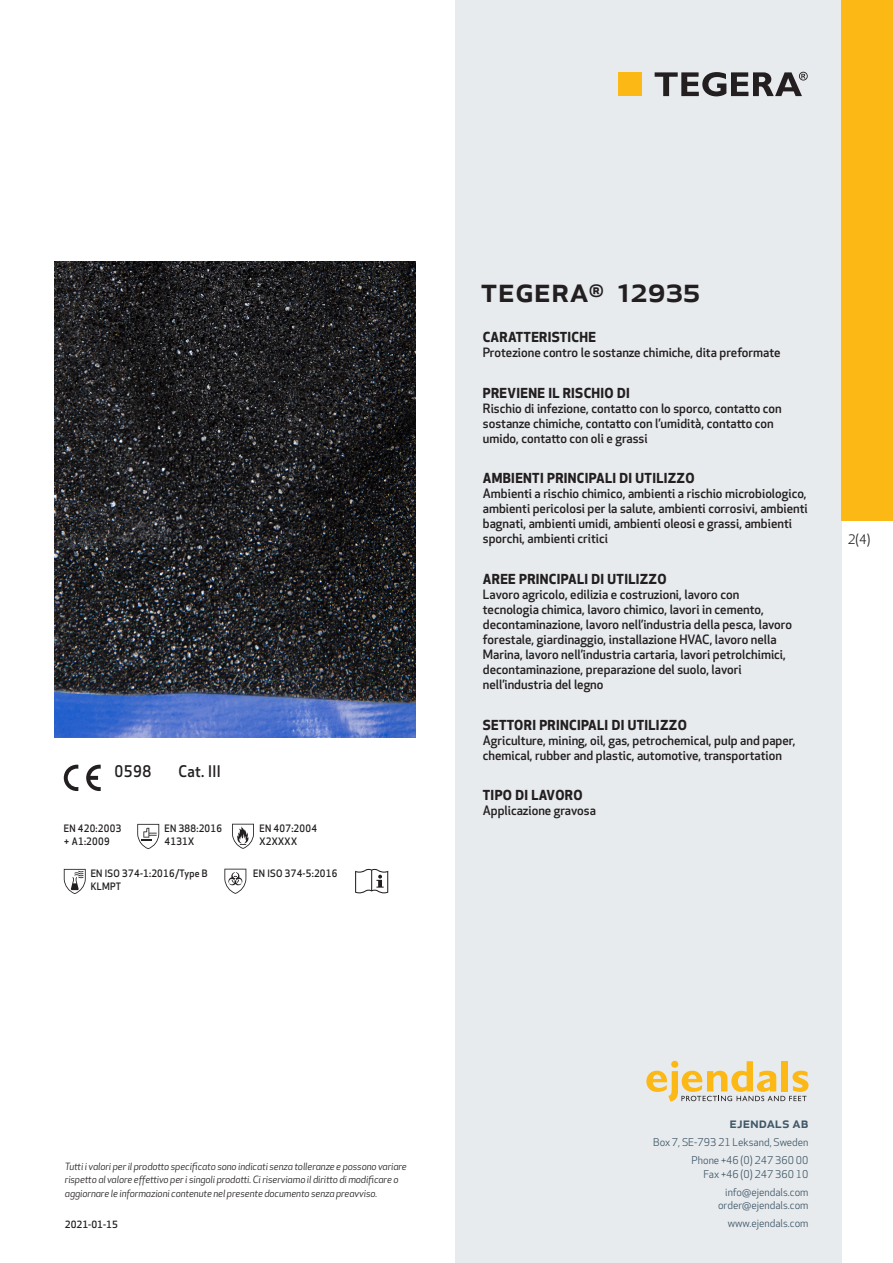
<style>
.page{position:relative;width:893px;height:1263px;background:#fff}
.page>*{position:absolute;margin:0;border:0;box-sizing:border-box;transform-origin:0 0}
.prodname{font:500 34.5px "Apex New";color:#231f20}
.t1{font:500 15.6px "Apex New";letter-spacing:.025em;color:#231f20;scale:.95 1}
.t2{font:500 15px "Apex New";color:#405968}
.Funktion_body{font:700 13.5px "Apex New";letter-spacing:.025em;color:#231f20}
.t3{font:12.75px "Apex New";color:#231f20}
.Funktion_body-2{font:500 12.6px/15px "Apex New";color:#231f20}
.t4{font:10.5px/18px "Apex New";color:#405968;text-align:right}
.PictogramText{font:500 10.05px/13.5px "Apex New";letter-spacing:.025em;color:#231f20;scale:.95 1}
.t5{font:italic 9.75px/13.5px "Apex New";letter-spacing:-.01em;color:#231f20}
.t6{font:500 9.75px "Apex New";color:#231f20}
</style>
<div class="page">
<div style="left:455px;top:0;width:387px;height:1263px;background:#e8ebee"></div>
<svg style="left:646px;top:1061px;width:162px;height:40px"></svg>
<div style="left:842px;top:0;width:51px;height:520px;background:#fcb814"></div>
<div style="left:618px;top:72px;width:24px;height:24px;background:#fcb814"></div>
<svg style="left:655px;top:72px;width:153px;height:24px"></svg>
<svg style="left:86px;top:765px;width:15px;height:26px"></svg>
<svg style="left:64px;top:765px;width:14px;height:26px"></svg>
<svg style="left:137px;top:824px;width:22px;height:25px"></svg>
<svg style="left:232px;top:824px;width:22px;height:25px"></svg>
<svg style="left:64px;top:869px;width:22px;height:25px"></svg>
<svg style="left:224px;top:869px;width:22px;height:25px"></svg>
<svg style="left:355px;top:869px;width:33px;height:24px"></svg>
<img style="left:54px;top:261px;width:361px;height:477px">
<p class="t1" style="left:115px;top:761px;width:40px">0598</p>
<p class="t1" style="left:178px;top:761px;width:46px">Cat. III</p>
<p class="PictogramText" style="left:64px;top:821px;width:62px">EN 420:2003 + A1:2009</p>
<p class="PictogramText" style="left:165px;top:821px;width:62px">EN 388:2016</p>
<p class="PictogramText" style="left:165px;top:834px;width:33px">4131X</p>
<p class="PictogramText" style="left:91px;top:866px;width:125px">EN ISO 374-1:2016/Type B</p>
<p class="PictogramText" style="left:91px;top:879px;width:33px">KLMPT</p>
<p class="PictogramText" style="left:259px;top:821px;width:62px">EN 407:2004</p>
<p class="PictogramText" style="left:259px;top:834px;width:41px">X2XXXX</p>
<p class="PictogramText" style="left:253px;top:866px;width:90px">EN ISO 374-5:2016</p>
<p class="prodname" style="left:480px;top:266px;width:221px">TEGERA<sup>®</sup> 12935</p>
<p class="Funktion_body" style="left:483px;top:327px;width:115px">CARATTERISTICHE</p>
<p class="Funktion_body-2" style="left:483px;top:345px;width:299px">Protezione contro le sostanze chimiche, dita preformate</p>
<p class="Funktion_body" style="left:483px;top:383px;width:149px">PREVIENE IL RISCHIO DI</p>
<p class="Funktion_body-2" style="left:483px;top:400px;width:300px">Rischio di infezione, contatto con lo sporco, contatto con sostanze chimiche, contatto con l’umidità, contatto con umido, contatto con oli e grassi</p>
<p class="Funktion_body" style="left:483px;top:468px;width:213px">AMBIENTI PRINCIPALI DI UTILIZZO</p>
<p class="Funktion_body-2" style="left:483px;top:486px;width:326px">Ambienti a rischio chimico, ambienti a rischio microbiologico, ambienti pericolosi per la salute, ambienti corrosivi, ambienti bagnati, ambienti umidi, ambienti oleosi e grassi, ambienti sporchi, ambienti critici</p>
<p class="Funktion_body" style="left:483px;top:569px;width:185px">AREE PRINCIPALI DI UTILIZZO</p>
<p class="Funktion_body-2" style="left:483px;top:586px;width:311px">Lavoro agricolo, edilizia e costruzioni, lavoro con tecnologia chimica, lavoro chimico, lavori in cemento, decontaminazione, lavoro nell’industria della pesca, lavoro forestale, giardinaggio, installazione HVAC, lavoro nella Marina, lavoro nell’industria cartaria, lavori petrolchimici, decontaminazione, preparazione del suolo, lavori nell’industria del legno</p>
<p class="Funktion_body" style="left:483px;top:715px;width:205px">SETTORI PRINCIPALI DI UTILIZZO</p>
<p class="Funktion_body-2" style="left:483px;top:732px;width:314px">Agriculture, mining, oil, gas, petrochemical, pulp and paper, chemical, rubber and plastic, automotive, transportation</p>
<p class="Funktion_body" style="left:483px;top:785px;width:101px">TIPO DI LAVORO</p>
<p class="Funktion_body-2" style="left:483px;top:803px;width:115px">Applicazione gravosa</p>
<p class="t3" style="left:848px;top:531px;width:24px">2(4)</p>
<p class="t5" style="left:65px;top:1159px;width:343px">Tutti i valori per il prodotto specificato sono indicati senza tolleranze e possono variare rispetto al valore effettivo per i singoli prodotti. Ci riserviamo il diritto di modificare o aggiornare le informazioni contenute nel presente documento senza preavviso.</p>
<p class="t6" style="left:65px;top:1218px;width:54px">2021-01-15</p>
<p class="t2" style="left:729px;top:1113px;width:80px">ejendals ab</p>
<p class="t4" style="left:653px;top:1133px;width:157px">Box 7, SE-793 21 Leksand, Sweden<br>Phone +46 (0) 247 360 00</p>
<p class="t4" style="left:703px;top:1165px;width:107px">Fax +46 (0) 247 360 10 info@ejendals.com</p>
<p class="t4" style="left:718px;top:1196px;width:92px">order@ejendals.com</p>
<p class="t4" style="left:728px;top:1215px;width:82px">www.ejendals.com</p>
</div>
